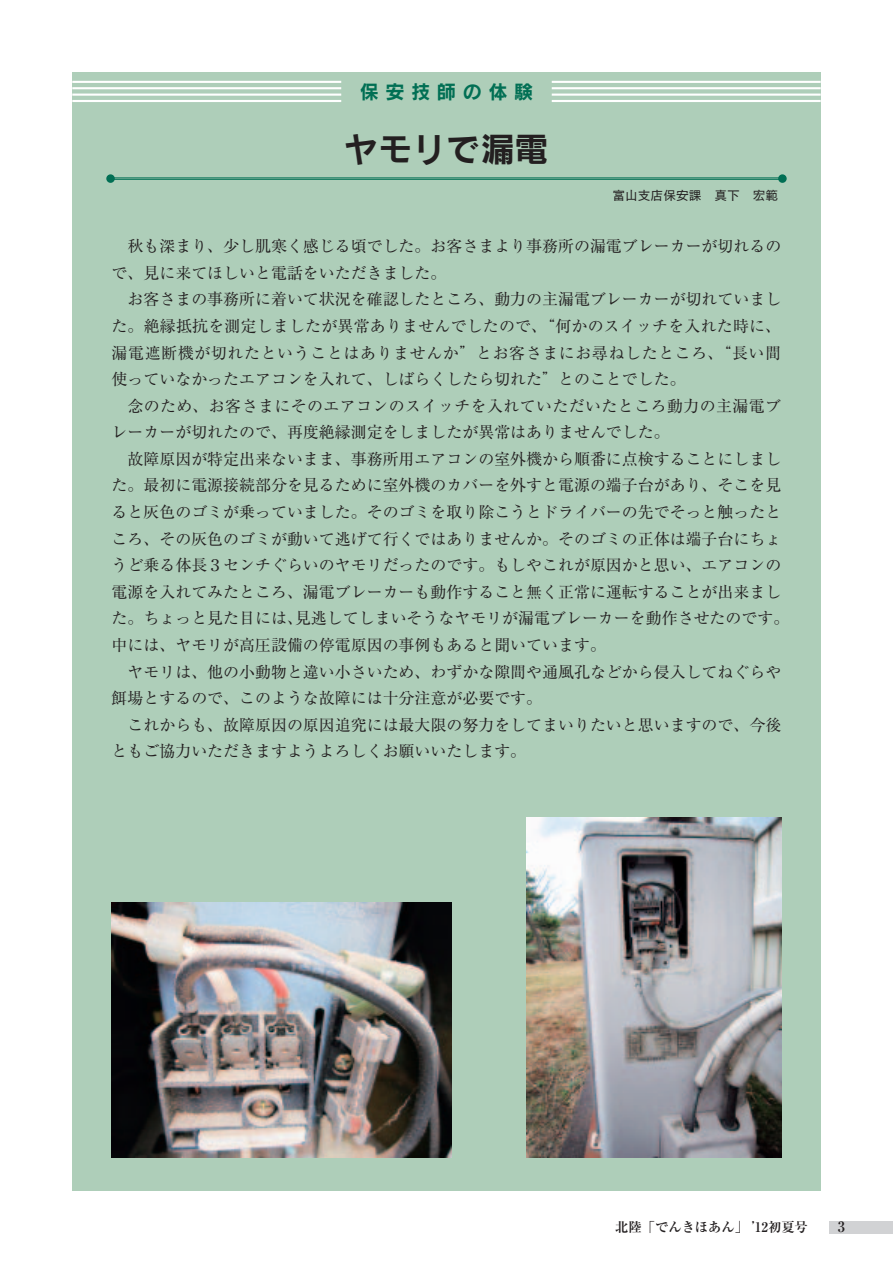
<style>
.page{position:relative;width:893px;height:1263px;background:#fff}
.page>*{position:absolute;margin:0;border:0;box-sizing:border-box;transform-origin:0 0}
.t1{font:34.05px "Rodin Pro B";color:#231f20}
.t2{font:19.2px "Rodin Pro B";color:#016f54}
.t3{font:15.9px/26.5px "Ryumin Pro";color:#231f20}
.t4{font:15.9px/26.5px "Ryumin Pro";letter-spacing:.025em;color:#231f20}
.t5{font:700 14.4px "Ryumin Pro";color:#231f20}
.t6{font:700 13.35px "Ryumin Pro";color:#231f20}
.t7{font:12.75px "Cezanne Pro M";color:#231f20}
</style>
<div class="page">
<div style="left:72px;top:72px;width:749px;height:1119px;background:#aeceb9"></div>
<hr style="left:72px;top:81px;width:269px;height:2px;background:#fff">
<hr style="left:72px;top:87px;width:269px;height:2px;background:#fff">
<hr style="left:72px;top:94px;width:269px;height:2px;background:#fff">
<hr style="left:72px;top:100px;width:269px;height:2px;background:#fff">
<hr style="left:552px;top:81px;width:269px;height:2px;background:#fff">
<hr style="left:552px;top:87px;width:269px;height:2px;background:#fff">
<hr style="left:552px;top:94px;width:269px;height:2px;background:#fff">
<hr style="left:552px;top:100px;width:269px;height:2px;background:#fff">
<hr style="left:111px;top:178px;width:671px;height:1px;background:#016f54">
<hr style="left:111px;top:179px;width:671px;height:1px;background:#016f54">
<div style="left:106px;top:174px;width:9px;height:9px;background:#016f54;border-radius:50%"></div>
<div style="left:778px;top:174px;width:9px;height:9px;background:#016f54;border-radius:50%"></div>
<img style="left:112px;top:902px;width:340px;height:256px">
<img style="left:526px;top:817px;width:255px;height:341px">
<div style="left:829px;top:1221px;width:64px;height:12px;background:#d1d2d4"></div>
<p class="t2" style="left:360px;top:79px;width:175px">保 安 技 師 の 体 験</p>
<h1 class="t1" style="left:344px;top:126px;width:206px">ヤモリで漏電</h1>
<p class="t7" style="left:612px;top:187px;width:167px">富山支店保安課　真下　宏範</p>
<p class="t3" style="left:112px;top:232px;width:671px;text-indent:16px">秋も深まり、少し肌寒く感じる頃でした。お客さまより事務所の漏電ブレーカーが切れるので、見に来てほしいと電話をいただきました。</p>
<p class="t3" style="left:112px;top:285px;width:671px;text-align:justify;text-indent:16px">お客さまの事務所に着いて状況を確認したところ、動力の主漏電ブレーカーが切れていました。絶縁抵抗を測定しましたが異常ありませんでしたので、“何かのスイッチを入れた時に、漏電遮断機が切れたということはありませんか”とお客さまにお尋ねしたところ、“長い間使っていなかったエアコンを入れて、しばらくしたら切れた”とのことでした。</p>
<p class="t4" style="left:112px;top:391px;width:671px;text-indent:16px">念のため、お客さまにそのエアコンのスイッチを入れていただいたところ動力の主漏電ブレーカーが切れたので、再度絶縁測定をしましたが異常はありませんでした。</p>
<p class="t3" style="left:112px;top:444px;width:679px;text-indent:16px">故障原因が特定出来ないまま、事務所用エアコンの室外機から順番に点検することにしました。最初に電源接続部分を見るために室外機のカバーを外すと電源の端子台があり、そこを見ると灰色のゴミが乗っていました。そのゴミを取り除こうとドライバーの先でそっと触ったところ、その灰色のゴミが動いて逃げて行くではありませんか。そのゴミの正体は端子台にちょうど乗る体長３センチぐらいのヤモリだったのです。もしやこれが原因かと思い、エアコンの電源を入れてみたところ、漏電ブレーカーも動作すること無く正常に運転することが出来ました。ちょっと見た目には、見逃してしまいそうなヤモリが漏電ブレーカーを動作させたのです。中には、ヤモリが高圧設備の停電原因の事例もあると聞いています。</p>
<p class="t3" style="left:112px;top:657px;width:671px;text-indent:16px">ヤモリは、他の小動物と違い小さいため、わずかな隙間や通風孔などから侵入してねぐらや餌場とするので、このような故障には十分注意が必要です。</p>
<p class="t3" style="left:112px;top:710px;width:671px;text-indent:16px">これからも、故障原因の原因追究には最大限の努力をしてまいりたいと思いますので、今後ともご協力いただきますようよろしくお願いいたします。</p>
<p class="t6" style="left:615px;top:1216px;width:194px">北陸「でんきほあん」＇12初夏号</p>
<p class="t5" style="left:838px;top:1215px;width:9px">3</p>
</div>
